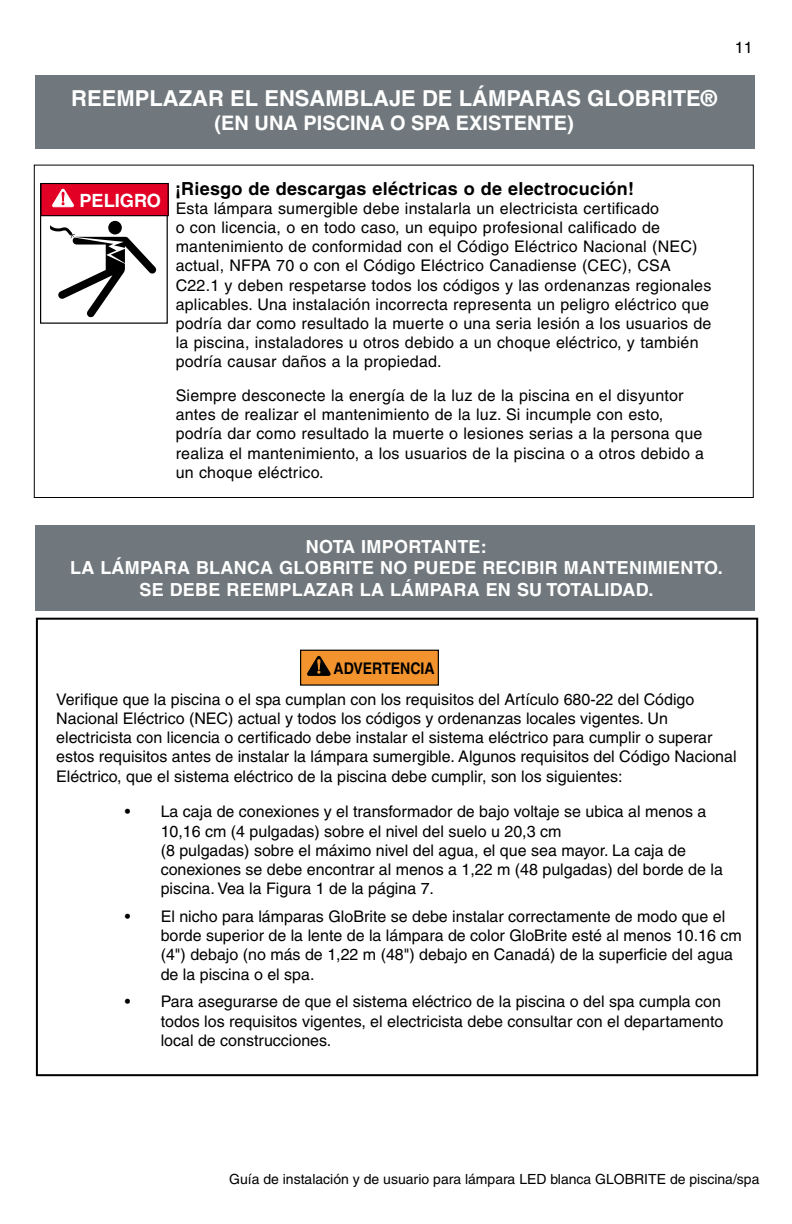
<style>
.page{position:relative;width:792px;height:1224px;background:#fff}
.page>*{position:absolute;margin:0;border:0;box-sizing:border-box;transform-origin:0 0}
.t1{font:700 22px "Helvetica";color:#fff}
.t2{font:700 20px "Helvetica";color:#fff}
.t3{font:700 18px/21.6px "Helvetica";letter-spacing:.015em;color:#fff;text-align:center}
.t4{font:700 18px "Helvetica";letter-spacing:.015em;color:#000}
.t5{font:16px/19.2px "Helvetica";color:#000}
.t6{font:700 16px "Helvetica";color:#000;scale:.88 1}
.t7{font:14px "Helvetica";color:#000}
</style>
<div class="page">
<div style="left:36px;top:525px;width:719px;height:86px;background:#70787d"></div>
<div style="left:35px;top:76px;width:719px;height:73px;background:#70787d"></div>
<div style="left:108px;top:221px;width:14px;height:13px;background:#000;border-radius:50%"></div>
<svg style="left:50px;top:225px;width:107px;height:93px"></svg>
<div style="left:40px;top:183px;width:128px;height:141px;border:1px solid #000"></div>
<div style="left:41px;top:184px;width:127px;height:32px;background:#e20025"></div>
<div style="left:40px;top:183px;width:129px;height:33px;border:1px solid #000"></div>
<svg style="left:52px;top:188px;width:22px;height:20px"></svg>
<div style="left:36px;top:618px;width:722px;height:458px;border:2px solid #000"></div>
<div style="left:301px;top:650px;width:137px;height:35px;background:#f2932e"></div>
<div style="left:300px;top:650px;width:139px;height:36px;border:1px solid #000"></div>
<svg style="left:307px;top:655px;width:24px;height:21px"></svg>
<h1 class="t1" style="left:71px;top:85px;width:647px">REEMPLAZAR EL ENSAMBLAJE DE LÁMPARAS GLOBRITE®</h1>
<p class="t2" style="left:215px;top:111px;width:361px">(EN UNA PISCINA O SPA EXISTENTE)</p>
<p class="t4" style="left:175px;top:177px;width:461px">¡Riesgo de descargas eléctricas o de electrocución!</p>
<p class="t5" style="left:176px;top:199px;width:537px;text-indent:-96px"><sup>PELIGRO</sup> Esta lámpara sumergible debe instalarla un electricista certificado<br>o con licencia, o en todo caso, un equipo profesional calificado de mantenimiento de conformidad con el Código Eléctrico Nacional (NEC) actual, NFPA 70 o con el Código Eléctrico Canadiense (CEC), CSA C22.1 y deben respetarse todos los códigos y las ordenanzas regionales aplicables. Una instalación incorrecta representa un peligro eléctrico que podría dar como resultado la muerte o una seria lesión a los usuarios de la piscina, instaladores u otros debido a un choque eléctrico, y también podría causar daños a la propiedad.</p>
<p class="t5" style="left:176px;top:386px;width:530px">Siempre desconecte la energía de la luz de la piscina en el disyuntor antes de realizar el mantenimiento de la luz. Si incumple con esto, podría dar como resultado la muerte o lesiones serias a la persona que realiza el mantenimiento, a los usuarios de la piscina o a otros debido a un choque eléctrico.</p>
<p class="t5" style="left:735px;top:38px;width:19px">11</p>
<p class="t3" style="left:70px;top:535px;width:654px">NOTA IMPORTANTE:<br>LA LÁMPARA BLANCA GLOBRITE NO PUEDE RECIBIR MANTENIMIENTO.<br>SE DEBE REEMPLAZAR LA LÁMPARA EN SU TOTALIDAD.</p>
<p class="t6" style="left:334px;top:659px;width:116px">ADVERTENCIA</p>
<p class="t5" style="left:56px;top:690px;width:682px">Verifique que la piscina o el spa cumplan con los requisitos del Artículo 680-22 del Código Nacional Eléctrico (NEC) actual y todos los códigos y ordenanzas locales vigentes. Un electricista con licencia o certificado debe instalar el sistema eléctrico para cumplir o superar estos requisitos antes de instalar la lámpara sumergible. Algunos requisitos del Código Nacional Eléctrico, que el sistema eléctrico de la piscina debe cumplir, son los siguientes:</p>
<p class="t5" style="left:161px;top:802px;width:564px;text-indent:-36px">• La caja de conexiones y el transformador de bajo voltaje se ubica al menos a 10,16 cm (4 pulgadas) sobre el nivel del suelo u 20,3 cm<br>(8 pulgadas) sobre el máximo nivel del agua, el que sea mayor. La caja de conexiones se debe encontrar al menos a 1,22 m (48 pulgadas) del borde de la piscina. Vea la Figura 1 de la página 7.</p>
<p class="t5" style="left:161px;top:907px;width:583px;text-indent:-36px">• El nicho para lámparas GloBrite se debe instalar correctamente de modo que el borde superior de la lente de la lámpara de color GloBrite esté al menos 10.16 cm (4") debajo (no más de 1,22 m (48") debajo en Canadá) de la superficie del agua de la piscina o el spa.</p>
<p class="t5" style="left:161px;top:992px;width:564px;text-indent:-36px">• Para asegurarse de que el sistema eléctrico de la piscina o del spa cumpla con todos los requisitos vigentes, el electricista debe consultar con el departamento local de construcciones.</p>
<p class="t7" style="left:229px;top:1171px;width:532px">Guía de instalación y de usuario para lámpara LED blanca GLOBRITE de piscina/spa</p>
</div>
